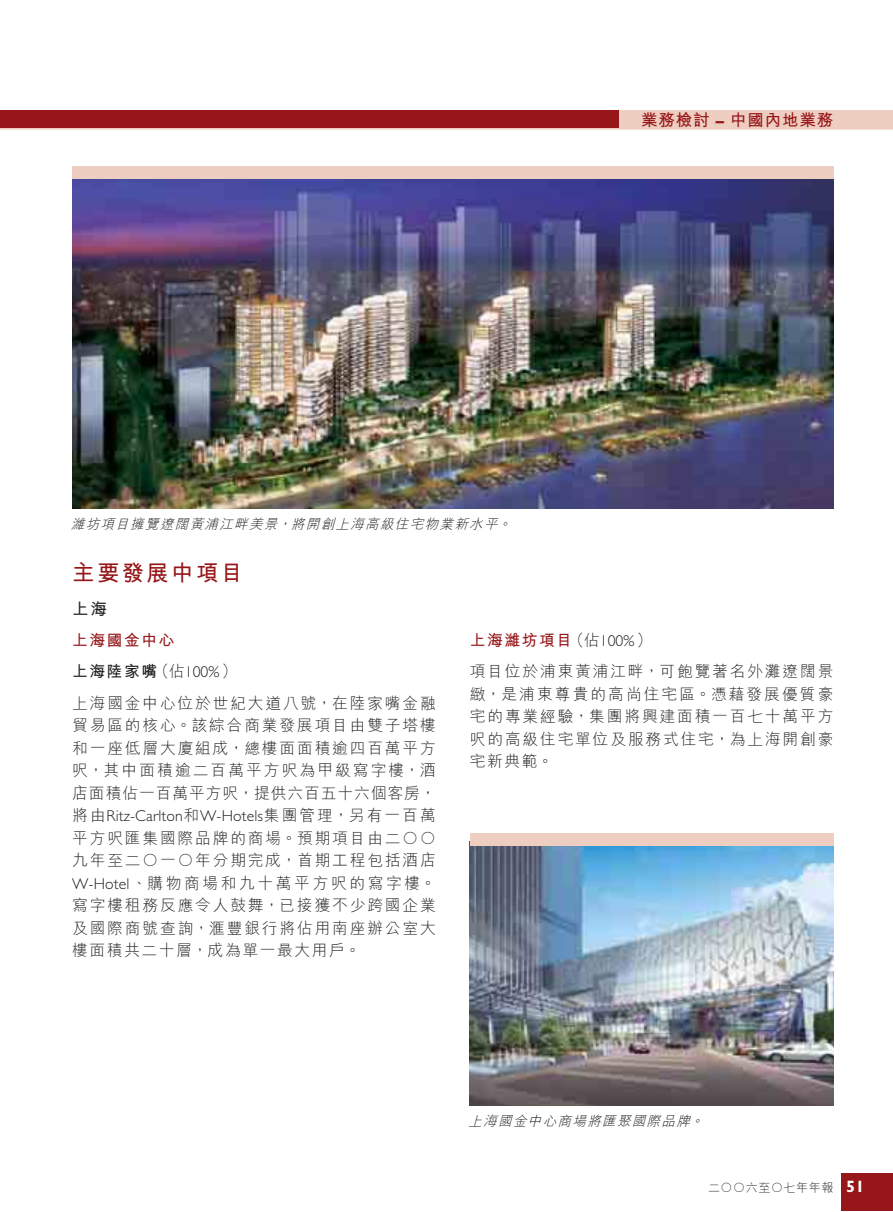
<style>
.page{position:relative;width:893px;height:1212px;background:#fff}
.page>*{position:absolute;margin:0;border:0;box-sizing:border-box;transform-origin:0 0}
.t1{font:22.5px "M Hei HK Bold E Ten B5 H";letter-spacing:.1em;color:#961619}
.t2{font:16.5px "M Hei HK Bold E Ten B5 H";letter-spacing:.05em;color:#961619}
.t3{font:700 16.5px "Gill Sans Std";color:#fff}
.t4{font:16.5px "M Hei HK Bold E Ten B5 H";color:#231f20}
.t5{font:15.75px/22.5px "M Hei HK Light E Ten B5 H";letter-spacing:.115em;color:#231f20;text-align:justify}
.t6{font:300 15.75px "Gill Sans Std";letter-spacing:.01em;color:#231f20}
.t7{font:15.75px/31.5px "M Hei HK Bold E Ten B5 H";letter-spacing:.1em;color:#961619}
.t8{font:italic 13.5px "M Hei HK Light E Ten B5 H";color:#231f20}
.t9{font:12px "M Hei HK Light E Ten B5 H";letter-spacing:.05em;color:#231f20}
.s1{font-family:"Gill Sans Std";font-weight:700}
.s2{color:#231f20}
.s3{font-family:"M Hei HK Light E Ten B5 H";color:#231f20}
.s4{font-family:"Gill Sans Std";font-weight:300;color:#231f20}
.s5{font-family:"M Hei HK Light E Ten B5 H";font-weight:400}
.s6{font-family:"Gill Sans Std";font-weight:300}
</style>
<div class="page">
<div style="left:842px;top:1174px;width:51px;height:37px;background:#961619"></div>
<hr style="left:1px;top:128px;width:892px;height:2px;background:#eecec1">
<div style="left:1px;top:111px;width:892px;height:17px;background:#961619"></div>
<div style="left:619px;top:111px;width:274px;height:17px;background:#eecec1"></div>
<img style="left:470px;top:846px;width:363px;height:260px">
<img style="left:72px;top:178px;width:761px;height:331px">
<div style="left:470px;top:833px;width:363px;height:13px;background:#eecec1"></div>
<div style="left:72px;top:166px;width:761px;height:12px;background:#eecec1"></div>
<p class="t2" style="left:641px;top:114px;width:194px">業務檢討 <span class="s1">–</span> 中國內地業務</p>
<p class="t8" style="left:71px;top:519px;width:445px">濰坊項目擁覽遼闊黃浦江畔美景，將開創上海高級住宅物業新水平。</p>
<h1 class="t1" style="left:72px;top:564px;width:172px">主要發展中項目</h1>
<p class="t4" style="left:72px;top:602px;width:36px">上海</p>
<p class="t7" style="left:72px;top:626px;width:166px">上海國金中心<br><span class="s2">上海陸家嘴</span><span class="s3">（佔</span><span class="s4">100%</span><span class="s3">）</span></p>
<p class="t5" style="left:72px;top:694px;width:365px">上海國金中心位於世紀大道八號，在陸家嘴金融貿易區的核心。該綜合商業發展項目由雙子塔樓和一座低層大廈組成，總樓面面積逾四百萬平方呎，其中面積逾二百萬平方呎為甲級寫字樓，酒店面積佔一百萬平方呎，提供六百五十六個客房，</p>
<p class="t6" style="left:72px;top:807px;width:365px"><span class="s5">將由</span>Ritz-Carlton<span class="s5">和</span>W-Hotels<span class="s5">集團管理，另有一百萬</span></p>
<p class="t5" style="left:72px;top:829px;width:365px">平方呎匯集國際品牌的商場。預期項目由二○○九年至二○一○年分期完成，首期工程包括酒店<span class="s6">W-Hotel</span>、購物商場和九十萬平方呎的寫字樓。寫字樓租務反應令人鼓舞，已接獲不少跨國企業及國際商號查詢，滙豐銀行將佔用南座辦公室大樓面積共二十層，成為單一最大用戶。</p>
<p class="t7" style="left:470px;top:626px;width:184px">上海濰坊項目<span class="s3">（佔</span><span class="s4">100%</span><span class="s3">）</span></p>
<p class="t5" style="left:470px;top:662px;width:365px">項目位於浦東黃浦江畔，可飽覽著名外灘遼闊景緻，是浦東尊貴的高尚住宅區。憑藉發展優質豪宅的專業經驗，集團將興建面積一百七十萬平方呎的高級住宅單位及服務式住宅，為上海開創豪宅新典範。</p>
<p class="t8" style="left:468px;top:1116px;width:240px">上海國金中心商場將匯聚國際品牌。</p>
<p class="t9" style="left:708px;top:1183px;width:127px">二〇〇六至〇七年年報</p>
<p class="t3" style="left:846px;top:1176px;width:20px">51</p>
</div>
